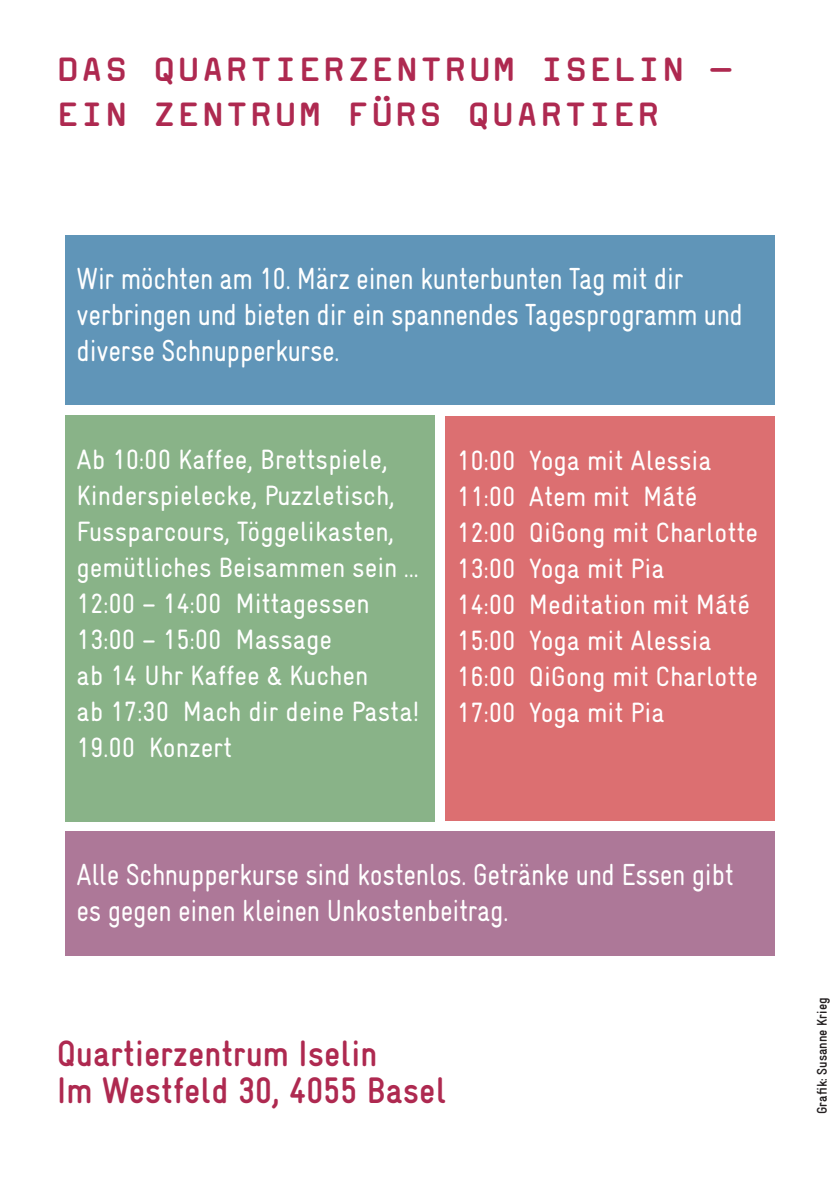
<style>
.page{position:relative;width:840px;height:1191px;background:#fff}
.page>*{position:absolute;margin:0;border:0;box-sizing:border-box;transform-origin:0 0}
.t1{font:700 39.4px/45.2px "Magda Clean Mono";letter-spacing:.065em;color:#ae2950}
.t2{font:700 37px "Gravur Condensed";letter-spacing:.005em;color:#ae2950}
.t3{font:700 36.6px "Gravur Condensed";letter-spacing:.005em;color:#ae2950}
.t4{font:30.6px/36px "Gravur Condensed";letter-spacing:-.01em;color:#fff;scale:.92 1}
.t5{font:28px/36px "Gravur Condensed";color:#fff}
.t6{font:700 14.2px "Gravur Condensed";letter-spacing:.005em;color:#231f20}
</style>
<div class="page">
<div style="left:65px;top:235px;width:709px;height:170px;background:#6095b8"></div>
<div style="left:65px;top:415px;width:370px;height:406px;background:#89b388"></div>
<div style="left:65px;top:831px;width:709px;height:124px;background:#ad7898"></div>
<div style="left:445px;top:417px;width:329px;height:404px;background:#dc6f71"></div>
<h1 class="t1" style="left:57px;top:46px;width:676px">DAS QUARTIERZENTRUM ISELIN -<br>EIN ZENTRUM FÜRS QUARTIER</h1>
<p class="t4" style="left:77px;top:260px;width:725px">Wir möchten am 10. März einen kunterbunten Tag mit dir verbringen und bieten dir ein spannendes Tagesprogramm und diverse Schnupperkurse.</p>
<p class="t5" style="left:77px;top:441px;width:344px">Ab 10:00 Kaffee, Brettspiele,<br>Kinderspielecke, Puzzletisch,<br>Fussparcours, Töggelikasten, gemütliches Beisammen sein …<br>12:00 – 14:00 Mittagessen<br>13:00 – 15:00 Massage<br>ab 14 Uhr Kaffee &amp; Kuchen<br>ab 17:30 Mach dir deine Pasta!<br>19.00 Konzert</p>
<p class="t5" style="left:456px;top:442px;width:302px">10:00 Yoga mit Alessia<br>11:00 Atem mit Máté<br>12:00 QiGong mit Charlotte<br>13:00 Yoga mit Pia<br>14:00 Meditation mit Máté<br>15:00 Yoga mit Alessia<br>16:00 QiGong mit Charlotte<br>17:00 Yoga mit Pia</p>
<p class="t4" style="left:77px;top:856px;width:715px">Alle Schnupperkurse sind kostenlos. Getränke und Essen gibt es gegen einen kleinen Unkostenbeitrag.</p>
<h3 class="t3" style="left:57px;top:1033px;width:322px">Quartierzentrum Iselin</h3>
<h2 class="t2" style="left:57px;top:1070px;width:391px">Im Westfeld 30, 4055 Basel</h2>
<p class="t6" style="left:813px;top:1114px;width:119px;rotate:-90deg">Grafik: Susanne Krieg</p>
</div>
